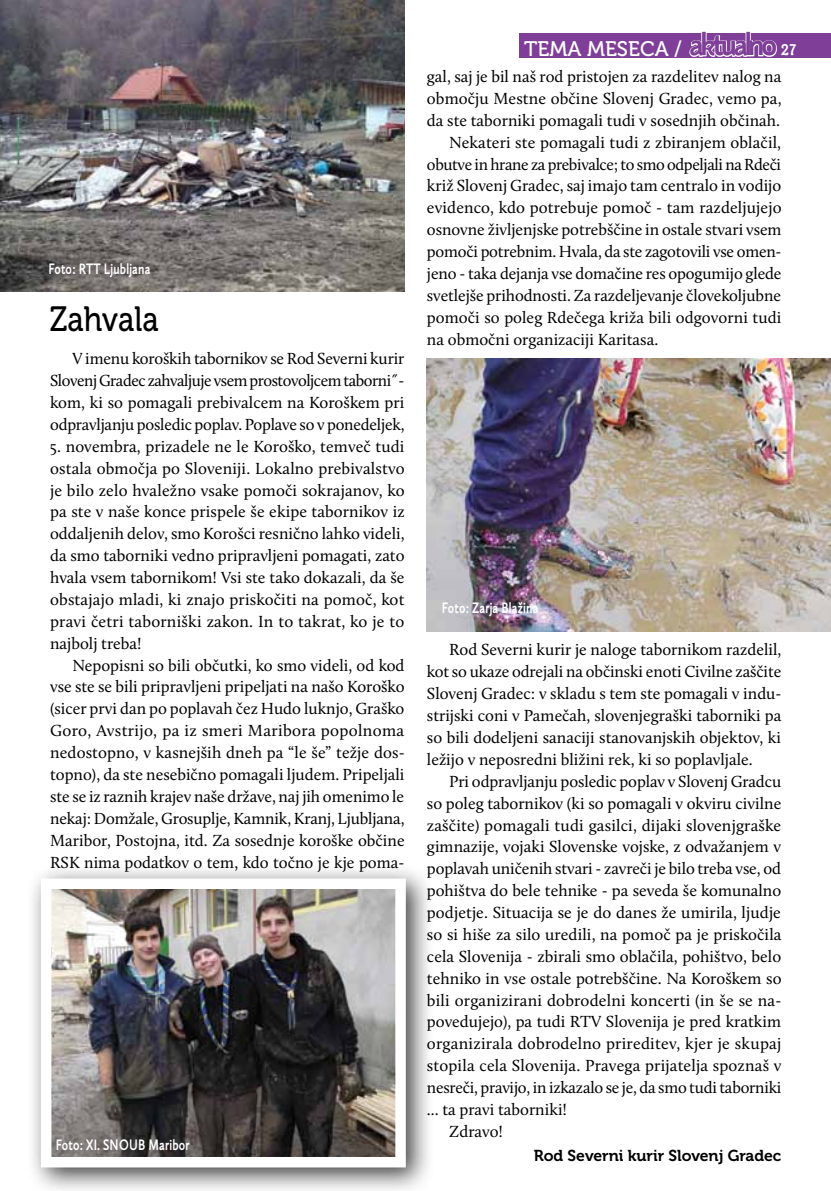
<style>
.page{position:relative;width:831px;height:1191px;background:#fff}
.page>*{position:absolute;margin:0;border:0;box-sizing:border-box;transform-origin:0 0}
.t1{font:35px "Museo 500";letter-spacing:.005em;color:#000;scale:.85 1}
.t2{font:21px "Museo 500";color:#fff}
.t3{font:16.62px/21.9px "Calluna";color:#000;text-align:justify}
.t4{font:16.62px "Calluna";letter-spacing:-.02em;color:#000}
.t5{font:700 15.75px "Calluna Sans";color:#fff;scale:.8 1}
.t6{font:15.75px "Museo 700";color:#000}
.s1{font-family:"Kwokwi";font-weight:300;font-size:31.5px;color:#7f3f98}
.s2{font-family:"Kwokwi";font-weight:300;font-size:15.75px}
</style>
<div class="page">
<img style="left:0;top:0;width:405px;height:292px">
<div style="left:26px;top:863px;width:408px;height:328px;background:#000;opacity:.75"></div>
<img style="left:52px;top:889px;width:343px;height:267px">
<div style="left:41px;top:878px;width:365px;height:289px;border:10px solid #fff"></div>
<img style="left:427px;top:359px;width:404px;height:272px">
<div style="left:688px;top:34px;width:143px;height:24px;background:#7f3f98"></div>
<svg style="left:688px;top:33px;width:90px;height:24px"></svg>
<div style="left:519px;top:34px;width:169px;height:24px;background:#7f3f98"></div>
<p class="t5" style="left:48px;top:259px;width:129px">Foto: RTT Ljubljana</p>
<h1 class="t1" style="left:50px;top:300px;width:129px">Zahvala</h1>
<p class="t3" style="left:50px;top:347px;width:356px;text-indent:22px">V imenu koroških tabornikov se Rod Severni kurir Slovenj Gradec zahvaljuje vsem prostovoljcem taborni˝- kom, ki so pomagali prebivalcem na Koroškem pri odpravljanju posledic poplav. Poplave so v ponedeljek,</p>
<p class="t3" style="left:50px;top:435px;width:356px">5. novembra, prizadele ne le Koroško, temveč tudi ostala območja po Sloveniji. Lokalno prebivalstvo je bilo zelo hvaležno vsake pomoči sokrajanov, ko pa ste v naše konce prispele še ekipe tabornikov iz oddaljenih delov, smo Korošci resnično lahko videli, da smo taborniki vedno pripravljeni pomagati, zato hvala vsem tabornikom! Vsi ste tako dokazali, da še obstajajo mladi, ki znajo priskočiti na pomoč, kot pravi četri taborniški zakon. In to takrat, ko je to najbolj treba!</p>
<p class="t3" style="left:50px;top:654px;width:356px;text-indent:22px">Nepopisni so bili občutki, ko smo videli, od kod vse ste se bili pripravljeni pripeljati na našo Koroško (sicer prvi dan po poplavah čez Hudo luknjo, Graško Goro, Avstrijo, pa iz smeri Maribora popolnoma nedostopno, v kasnejših dneh pa “le še” težje dos&shy;topno), da ste nesebično pomagali ljudem. Pripeljali ste se iz raznih krajev naše države, naj jih omenimo le nekaj: Domžale, Grosuplje, Kamnik, Kranj, Ljubljana, Maribor, Postojna, itd. Za sosednje koroške občine RSK nima podatkov o tem, kdo točno je kje poma-</p>
<p class="t5" style="left:56px;top:1134px;width:169px">Foto: XI. SNOUB Maribor</p>
<p class="t2" style="left:524px;top:37px;width:274px">TEMA MESECA / <span class="s1">aktualno</span> <span class="s2">27</span></p>
<p class="t3" style="left:427px;top:65px;width:356px">gal, saj je bil naš rod pristojen za razdelitev nalog na</p>
<p class="t3" style="left:427px;top:87px;width:356px">območju Mestne občine Slovenj Gradec, vemo pa,</p>
<p class="t3" style="left:427px;top:109px;width:355px">da ste taborniki pomagali tudi v sosednjih občinah.</p>
<p class="t3" style="left:449px;top:131px;width:333px">Nekateri ste pomagali tudi z zbiranjem oblačil,</p>
<p class="t4" style="left:427px;top:154px;width:356px">obutve in hrane za prebivalce; to smo odpeljali na Rdeči</p>
<p class="t3" style="left:427px;top:175px;width:356px">križ Slovenj Gradec, saj imajo tam centralo in vodijo</p>
<p class="t3" style="left:427px;top:197px;width:356px">evidenco, kdo potrebuje pomoč - tam razdeljujejo</p>
<p class="t3" style="left:427px;top:218px;width:356px">osnovne življenjske potrebščine in ostale stvari vsem</p>
<p class="t3" style="left:427px;top:240px;width:356px">pomoči potrebnim. Hvala, da ste zagotovili vse omen-</p>
<p class="t3" style="left:427px;top:262px;width:356px">jeno - taka dejanja vse domačine res opogumijo glede</p>
<p class="t3" style="left:427px;top:284px;width:356px">svetlejše prihodnosti. Za razdeljevanje človekoljubne</p>
<p class="t3" style="left:427px;top:306px;width:356px">pomoči so poleg Rdečega križa bili odgovorni tudi</p>
<p class="t3" style="left:427px;top:328px;width:233px">na območni organizaciji Karitasa.</p>
<p class="t5" style="left:442px;top:598px;width:122px">Foto: Zarja Blažina</p>
<p class="t3" style="left:427px;top:639px;width:356px;text-align:left;text-indent:22px">Rod Severni kurir je naloge tabornikom razdelil, kot so ukaze odrejali na občinski enoti Civilne zaščite Slovenj Gradec: v skladu s tem ste pomagali v indu&shy;strijski coni v Pamečah, slovenjegraški taborniki pa so bili dodeljeni sanaciji stanovanjskih objektov, ki ležijo v neposredni bližini rek, ki so poplavljale.</p>
<p class="t3" style="left:449px;top:770px;width:333px">Pri odpravljanju posledic poplav v Slovenj Gradcu</p>
<p class="t3" style="left:427px;top:792px;width:356px">so poleg tabornikov (ki so pomagali v okviru civilne</p>
<p class="t3" style="left:427px;top:814px;width:356px">zaščite) pomagali tudi gasilci, dijaki slovenjgraške</p>
<p class="t3" style="left:427px;top:835px;width:356px">gimnazije, vojaki Slovenske vojske, z odvažanjem v</p>
<p class="t3" style="left:427px;top:857px;width:356px">poplavah uničenih stvari - zavreči je bilo treba vse, od</p>
<p class="t3" style="left:427px;top:879px;width:356px">pohištva do bele tehnike - pa seveda še komunalno</p>
<p class="t3" style="left:427px;top:901px;width:355px">podjetje. Situacija se je do danes že umirila, ljudje</p>
<p class="t3" style="left:427px;top:923px;width:356px">so si hiše za silo uredili, na pomoč pa je priskočila</p>
<p class="t3" style="left:427px;top:945px;width:356px">cela Slovenija - zbirali smo oblačila, pohištvo, belo</p>
<p class="t3" style="left:427px;top:967px;width:356px">tehniko in vse ostale potrebščine. Na Koroškem so</p>
<p class="t3" style="left:427px;top:989px;width:356px">bili organizirani dobrodelni koncerti (in še se na-</p>
<p class="t3" style="left:427px;top:1010px;width:356px">povedujejo), pa tudi RTV Slovenija je pred kratkim</p>
<p class="t3" style="left:427px;top:1032px;width:356px">organizirala dobrodelno prireditev, kjer je skupaj</p>
<p class="t3" style="left:427px;top:1054px;width:356px">stopila cela Slovenija. Pravega prijatelja spoznaš v</p>
<p class="t3" style="left:427px;top:1076px;width:356px">nesreči, pravijo, in izkazalo se je, da smo tudi taborniki</p>
<p class="t3" style="left:427px;top:1098px;width:142px">... ta pravi taborniki!</p>
<p class="t3" style="left:449px;top:1120px;width:55px">Zdravo!</p>
<p class="t6" style="left:534px;top:1146px;width:249px">Rod Severni kurir Slovenj Gradec</p>
</div>
